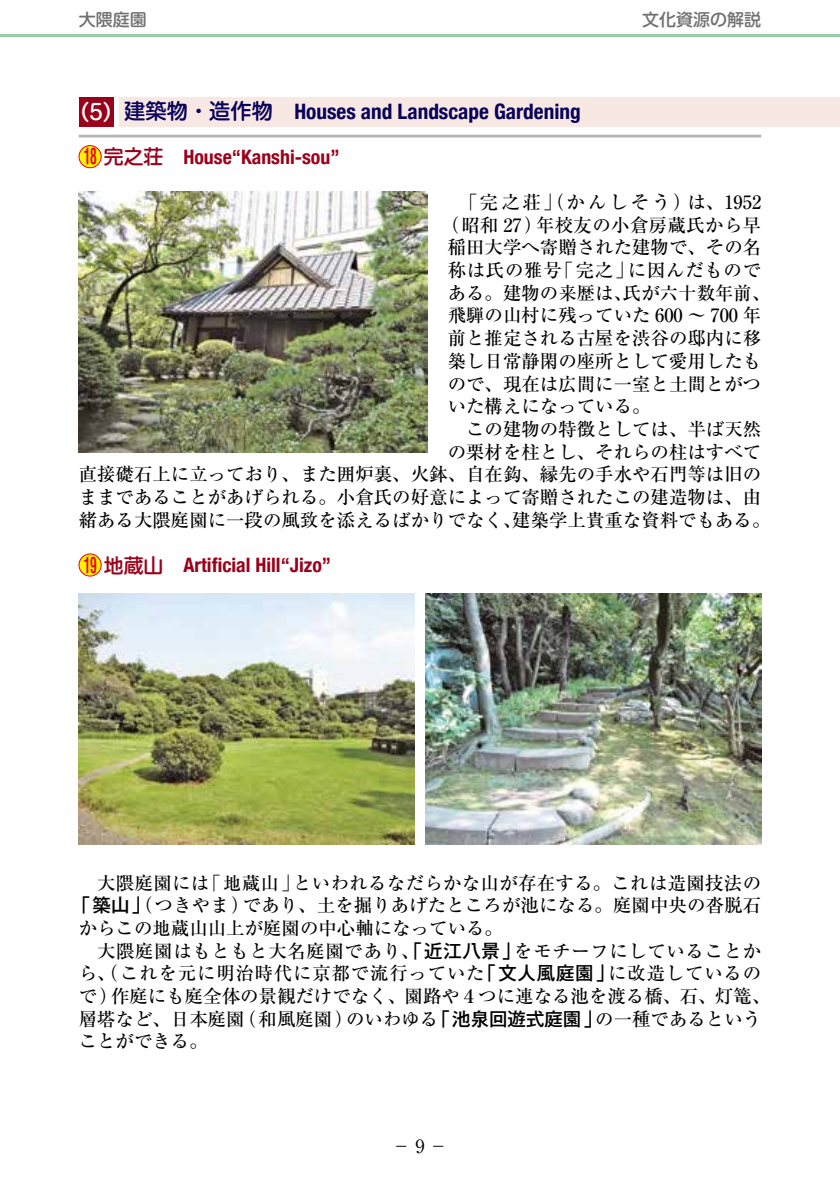
<style>
.page{position:relative;width:840px;height:1191px;background:#fff}
.page>*{position:absolute;margin:0;border:0;box-sizing:border-box;transform-origin:0 0}
.t1{font:700 condensed 21.2px "Helvetica Neue";color:#080059}
.t2{font:700 condensed 19.8px "Helvetica Neue";color:#9b001b}
.t3{font:500 18.4px "Ryumin Pro";color:#000}
.t4{font:500 18.4px "Ryumin Pro";letter-spacing:.04em;color:#000}
.t5{font:500 18.4px "Ryumin Pro";letter-spacing:.03em;color:#000}
.t6{font:500 18.4px "Ryumin Pro";letter-spacing:.16em;color:#000}
.t7{font:500 18.4px "Ryumin Pro";letter-spacing:.02em;color:#000}
.t8{font:18.4px "Ryumin Pro";color:#000}
.t9{font:500 17px "Shin M Go Pro";color:#727171}
.s1{font-family:"Shin M Go Pro";font-weight:500;font-stretch:normal;color:#fff}
.s2{font-family:"Shin M Go Pro";font-weight:500;font-stretch:normal}
.s3{font-family:"Shin M Go Pro";font-weight:500;font-stretch:normal;color:#e60012}
.s4{font-family:"Gothic MB101 Pro"}
</style>
<div class="page">
<div style="left:119px;top:97px;width:720px;height:30px;background:#f7e8e3"></div>
<hr style="left:79px;top:135px;width:681px;height:2px;background:#b5b6b6">
<div style="left:79px;top:146px;width:22px;height:22px;background:#fff100;border-radius:50%"></div>
<div style="left:79px;top:145px;width:22px;height:23px;border:1px solid #e60012;border-radius:50%"></div>
<div style="left:79px;top:554px;width:22px;height:22px;background:#fff100;border-radius:50%"></div>
<div style="left:79px;top:553px;width:22px;height:23px;border:1px solid #e60012;border-radius:50%"></div>
<div style="left:79px;top:97px;width:34px;height:30px;background:#9b001b"></div>
<hr style="left:0;top:34px;width:839px;height:3px;background:#97cea2">
<img style="left:79px;top:191px;width:348px;height:261px">
<img style="left:79px;top:593px;width:335px;height:251px">
<img style="left:425px;top:593px;width:335px;height:251px">
<p class="t9" style="left:79px;top:6px;width:70px">大隈庭園</p>
<p class="t9" style="left:641px;top:6px;width:121px">文化資源の解説</p>
<p class="t1" style="left:68px;top:98px;width:514px"><span class="s1">（5）</span><span class="s2">建築物・造作物　</span>Houses and Landscape Gardening</p>
<p class="t2" style="left:83px;top:145px;width:257px"><span class="s3">18</span> <span class="s2">完之荘　</span>House“Kanshi-sou”</p>
<p class="t6" style="left:459px;top:188px;width:303px">「完之荘」（かんしそう）は、1952</p>
<p class="t7" style="left:440px;top:210px;width:322px">（昭和 27）年校友の小倉房蔵氏から早</p>
<p class="t3" style="left:447px;top:233px;width:315px">稲田大学へ寄贈された建物で、その名</p>
<p class="t4" style="left:447px;top:256px;width:315px">称は氏の雅号「完之」に因んだもので</p>
<p class="t3" style="left:447px;top:278px;width:324px">ある。建物の来歴は、氏が六十数年前、</p>
<p class="t3" style="left:447px;top:301px;width:315px">飛騨の山村に残っていた 600 ～ 700 年</p>
<p class="t3" style="left:447px;top:324px;width:315px">前と推定される古屋を渋谷の邸内に移</p>
<p class="t3" style="left:447px;top:346px;width:315px">築し日常静閑の座所として愛用したも</p>
<p class="t3" style="left:447px;top:369px;width:315px">ので、現在は広間に一室と土間とがつ</p>
<p class="t3" style="left:447px;top:392px;width:204px">いた構えになっている。</p>
<p class="t3" style="left:466px;top:414px;width:296px">この建物の特徴としては、半ば天然</p>
<p class="t3" style="left:447px;top:437px;width:315px">の栗材を柱とし、それらの柱はすべて</p>
<p class="t3" style="left:79px;top:460px;width:683px">直接礎石上に立っており、また囲炉裏、火鉢、自在鈎、縁先の手水や石門等は旧の</p>
<p class="t3" style="left:79px;top:482px;width:683px">ままであることがあげられる。小倉氏の好意によって寄贈されたこの建造物は、由</p>
<p class="t3" style="left:79px;top:505px;width:692px">緒ある大隈庭園に一段の風致を添えるばかりでなく、建築学上貴重な資料でもある。</p>
<p class="t2" style="left:83px;top:553px;width:249px"><span class="s3">19</span> <span class="s2">地蔵山　</span>Artificial Hill“Jizo”</p>
<p class="t3" style="left:97px;top:868px;width:665px">大隈庭園には「地蔵山」といわれるなだらかな山が存在する。これは造園技法の</p>
<p class="t3" style="left:72px;top:891px;width:690px"><span class="s4">「築山」</span>（つきやま）であり、土を掘りあげたところが池になる。庭園中央の沓脱石</p>
<p class="t3" style="left:79px;top:913px;width:425px">からこの地蔵山山上が庭園の中心軸になっている。</p>
<p class="t5" style="left:97px;top:936px;width:665px">大隈庭園はもともと大名庭園であり、<span class="s4">「近江八景」</span>をモチーフにしていることか</p>
<p class="t4" style="left:79px;top:959px;width:683px">ら、（これを元に明治時代に京都で流行っていた<span class="s4">「文人風庭園」</span>に改造しているの</p>
<p class="t3" style="left:79px;top:981px;width:692px">で）作庭にも庭全体の景観だけでなく、園路や４つに連なる池を渡る橋、石、灯篭、</p>
<p class="t3" style="left:79px;top:1004px;width:683px">層塔など、日本庭園（和風庭園）のいわゆる<span class="s4">「池泉回遊式庭園」</span>の一種であるという</p>
<p class="t3" style="left:79px;top:1027px;width:130px">ことができる。</p>
<p class="t8" style="left:392px;top:1131px;width:57px">−9−</p>
</div>
